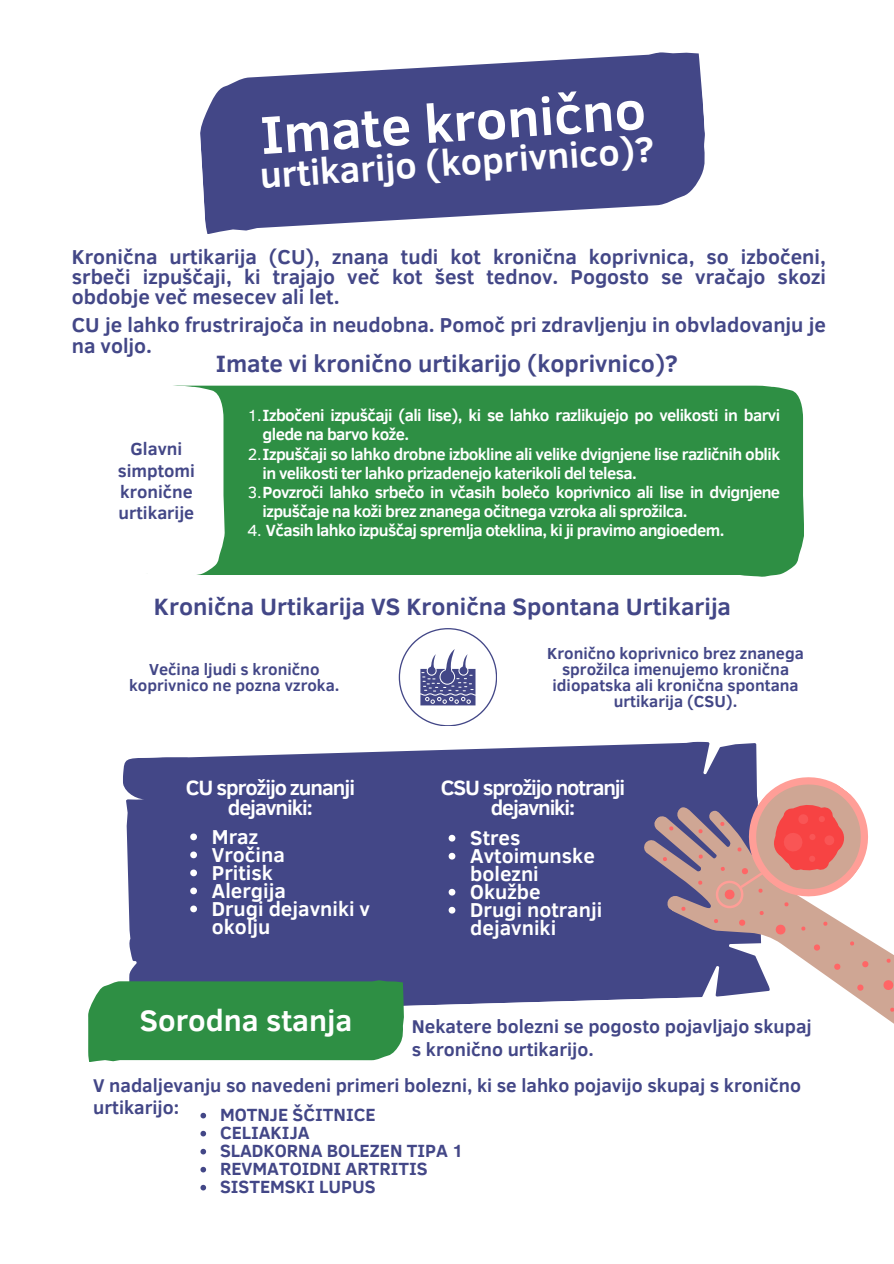
<style>
.page{position:relative;width:894px;height:1264px;background:#fff}
.page>*{position:absolute;margin:0;border:0;box-sizing:border-box;transform-origin:0 0}
.t1{font:700 54.3px "Clear Sans";color:#fff}
.t2{font:700 36.9px "Clear Sans";color:#fff}
.t3{font:700 30.3px "Clear Sans";color:#fff}
.t4{font:700 24.15px "Clear Sans";color:#434787}
.t5{font:700 21.3px/20.2px "Clear Sans";letter-spacing:-.05em;color:#fff;text-align:center}
.t6{font:700 20.7px/20.2px "Clear Sans";color:#434787;text-align:justify}
.t7{font:700 20.7px/18px "Clear Sans";color:#fff}
.t8{font:700 18.9px/22.5px "Clear Sans";color:#434787}
.t9{font:700 18.15px "Clear Sans";color:#434787}
.t10{font:700 17.85px/21.3px "Clear Sans";color:#434787;text-align:center}
.t11{font:700 16.65px/19.2px "Clear Sans";letter-spacing:-.035em;color:#fff}
.t12{font:700 16.35px/15.8px "Clear Sans";color:#434787;text-align:center}
.s1{font-weight:400}
</style>
<div class="page">
<div style="left:224px;top:385px;width:579px;height:191px;background:#2e8f44"></div>
<svg style="left:200px;top:52px;width:505px;height:182px;fill:#434787"></svg>
<svg style="left:173px;top:385px;width:51px;height:190px"></svg>
<svg style="left:123px;top:741px;width:634px;height:272px;background:#50548f"></svg>
<svg style="left:398px;top:628px;width:98px;height:98px"></svg>
<svg style="left:88px;top:980px;width:315px;height:82px;background:#37924d"></svg>
<svg style="left:617px;top:784px;width:276px;height:239px;fill:#434787"></svg>
<svg style="left:860px;top:959px;width:9px;height:9px"></svg>
<svg style="left:855px;top:983px;width:9px;height:8px"></svg>
<svg style="left:832px;top:962px;width:9px;height:9px"></svg>
<svg style="left:881px;top:978px;width:12px;height:13px"></svg>
<svg style="left:885px;top:957px;width:6px;height:6px"></svg>
<svg style="left:889px;top:1006px;width:4px;height:6px"></svg>
<svg style="left:697px;top:879px;width:6px;height:6px"></svg>
<svg style="left:662px;top:856px;width:5px;height:6px"></svg>
<svg style="left:697px;top:828px;width:6px;height:6px"></svg>
<svg style="left:697px;top:853px;width:6px;height:6px"></svg>
<svg style="left:668px;top:825px;width:6px;height:6px"></svg>
<svg style="left:680px;top:905px;width:6px;height:6px"></svg>
<svg style="left:710px;top:753px;width:181px;height:198px"></svg>
<svg style="left:190px;top:833px;width:7px;height:7px"></svg>
<svg style="left:190px;top:851px;width:7px;height:7px"></svg>
<svg style="left:190px;top:869px;width:7px;height:7px"></svg>
<svg style="left:190px;top:887px;width:7px;height:7px"></svg>
<svg style="left:190px;top:905px;width:7px;height:7px"></svg>
<svg style="left:448px;top:834px;width:7px;height:7px"></svg>
<svg style="left:448px;top:852px;width:7px;height:7px"></svg>
<svg style="left:448px;top:888px;width:7px;height:7px"></svg>
<svg style="left:448px;top:906px;width:7px;height:7px"></svg>
<svg style="left:200px;top:1112px;width:6px;height:6px"></svg>
<svg style="left:200px;top:1130px;width:6px;height:6px"></svg>
<svg style="left:200px;top:1148px;width:6px;height:6px"></svg>
<svg style="left:200px;top:1166px;width:6px;height:6px"></svg>
<svg style="left:200px;top:1184px;width:6px;height:6px"></svg>
<h2 class="t1" style="left:257px;top:96px;width:387px;rotate:-4deg">Imate kronično</h2>
<h5 class="t2" style="left:258px;top:149px;width:396px;rotate:-4deg">urtikarijo (koprivnico)?</h5>
<p class="t6" style="left:72px;top:245px;width:755px">Kronična urtikarija (CU), znana tudi kot kronična koprivnica, so izbočeni, srbeči izpuščaji, ki trajajo več kot šest tednov. Pogosto se vračajo skozi obdobje več mesecev ali let.</p>
<p class="t6" style="left:72px;top:314px;width:755px">CU je lahko frustrirajoča in neudobna. Pomoč pri zdravljenju in obvladovanju je na voljo.</p>
<h1 class="t4" style="left:216px;top:346px;width:463px">Imate vi kronično urtikarijo (koprivnico)?</h1>
<p class="t10" style="left:118px;top:437px;width:79px">Glavni simptomi kronične urtikarije</p>
<p class="t11" style="left:262px;top:405px;width:519px;text-indent:-15px"><span class="s1">1.</span>Izbočeni izpuščaji (ali lise), ki se lahko razlikujejo po velikosti in barvi glede na barvo kože.</p>
<p class="t11" style="left:262px;top:443px;width:519px;text-indent:-15px"><span class="s1">2.</span>Izpuščaji so lahko drobne izbokline ali velike dvignjene lise različnih oblik in velikosti ter lahko prizadenejo katerikoli del telesa.</p>
<h4 class="t11" style="left:262px;top:481px;width:519px;text-indent:-15px"><span class="s1">3.</span>Povzroči lahko srbečo in včasih bolečo koprivnico ali lise in dvignjene izpuščaje na koži brez znanega očitnega vzroka ali sprožilca.</h4>
<p class="t11" style="left:247px;top:520px;width:478px"><span class="s1">4.</span> Včasih lahko izpuščaj spremlja oteklina, ki ji pravimo angioedem.</p>
<h5 class="t4" style="left:154px;top:589px;width:578px">Kronična Urtikarija VS Kronična Spontana Urtikarija</h5>
<h4 class="t12" style="left:547px;top:644px;width:258px">Kronično koprivnico brez znanega sprožilca imenujemo kronična idiopatska ali kronična spontana urtikarija (CSU).</h4>
<p class="t12" style="left:129px;top:660px;width:212px">Večina ljudi s kronično koprivnico ne pozna vzroka.</p>
<p class="t5" style="left:186px;top:776px;width:171px">CU sprožijo zunanji dejavniki:</p>
<p class="t7" style="left:212px;top:826px;width:48px">Mraz</p>
<h5 class="t7" style="left:212px;top:844px;width:74px">Vročina</h5>
<h5 class="t7" style="left:212px;top:862px;width:62px">Pritisk</h5>
<p class="t7" style="left:212px;top:880px;width:75px">Alergija</p>
<p class="t7" style="left:212px;top:898px;width:160px">Drugi dejavniki v okolju</p>
<p class="t5" style="left:440px;top:776px;width:186px">CSU sprožijo notranji dejavniki:</p>
<p class="t7" style="left:470px;top:827px;width:52px">Stres</p>
<p class="t7" style="left:470px;top:845px;width:126px">Avtoimunske bolezni</p>
<p class="t7" style="left:470px;top:881px;width:72px">Okužbe</p>
<p class="t7" style="left:470px;top:899px;width:133px">Drugi notranji dejavniki</p>
<p class="t3" style="left:140px;top:997px;width:214px">Sorodna stanja</p>
<p class="t8" style="left:412px;top:1014px;width:401px">Nekatere bolezni se pogosto pojavljajo skupaj s kronično urtikarijo.</p>
<h3 class="t8" style="left:93px;top:1072px;width:709px">V nadaljevanju so navedeni primeri bolezni, ki se lahko pojavijo skupaj s kronično urtikarijo:</h3>
<p class="t9" style="left:220px;top:1101px;width:157px">MOTNJE ŠČITNICE</p>
<p class="t9" style="left:220px;top:1119px;width:91px">CELIAKIJA</p>
<p class="t9" style="left:220px;top:1137px;width:245px">SLADKORNA BOLEZEN TIPA 1</p>
<p class="t9" style="left:220px;top:1155px;width:209px">REVMATOIDNI ARTRITIS</p>
<p class="t9" style="left:220px;top:1173px;width:157px">SISTEMSKI LUPUS</p>
</div>
